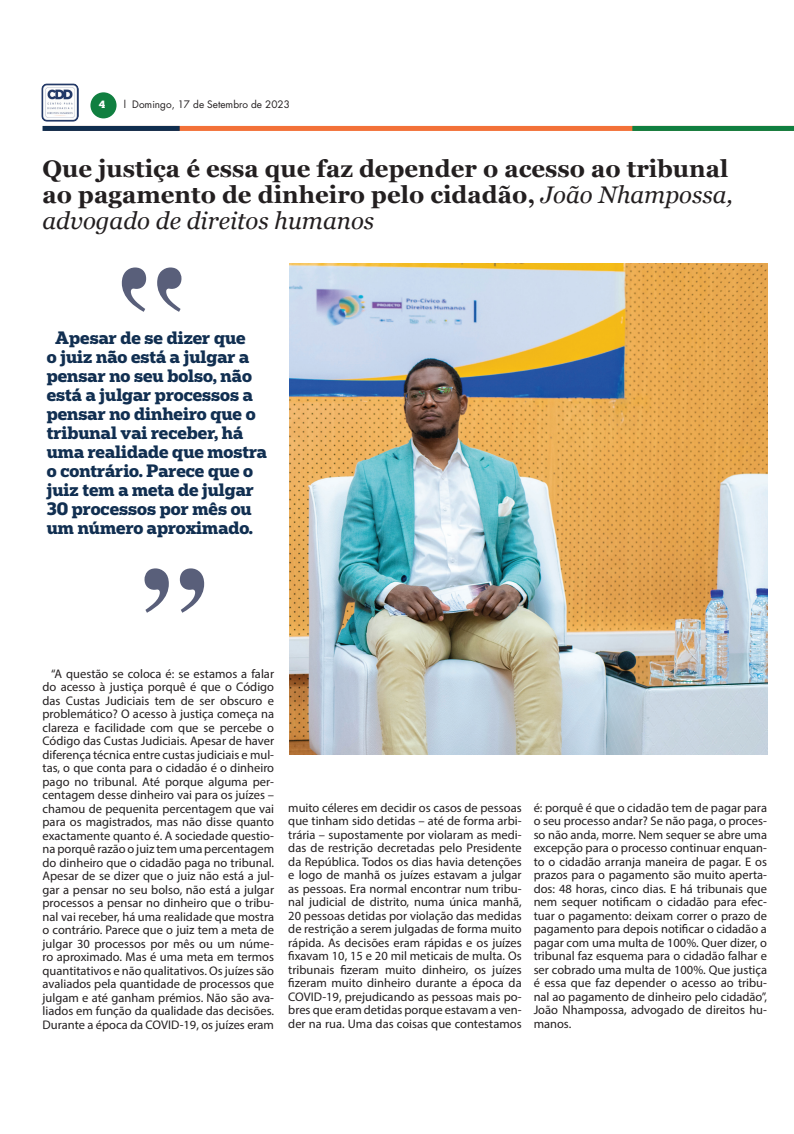
<style>
.page{position:relative;width:794px;height:1134px;background:#fff}
.page>*{position:absolute;margin:0;border:0;box-sizing:border-box;transform-origin:0 0}
.t1{font:700 24px/26px "Georgia";color:#231f20}
.t2{font:700 17px/19px "Popular";color:#112f51}
.t3{font:12.5px/13.5px "Myriad Pro";color:#231f20;text-align:justify}
.t4{font:10px "Futura LT";color:#231f20}
.t5{font:700 10px "Popular";color:#fff}
.s1{font-weight:400;font-style:italic}
</style>
<div class="page">
<div style="left:45px;top:126px;width:749px;height:5px;background:#f37138"></div>
<div style="left:632px;top:126px;width:162px;height:5px;background:#107f40"></div>
<div style="left:43px;top:126px;width:137px;height:5px;background:#102e4f"></div>
<div style="left:90px;top:92px;width:27px;height:26px;background:#107f40;border-radius:50%"></div>
<img style="left:41px;top:84px;width:38px;height:37px">
<img style="left:289px;top:263px;width:478px;height:491px">
<svg style="left:144px;top:568px;width:60px;height:45px"></svg>
<svg style="left:122px;top:267px;width:59px;height:45px"></svg>
<p class="t5" style="left:99px;top:98px;width:8px">4</p>
<p class="t4" style="left:124px;top:98px;width:167px">l Domingo, 17 de Setembro de 2023</p>
<h1 class="t1" style="left:43px;top:154px;width:692px">Que justiça é essa que faz depender o acesso ao tribunal ao pagamento de dinheiro pelo cidadão, <span class="s1">João Nhampossa, advogado de direitos humanos</span></h1>
<p class="t2" style="left:47px;top:328px;width:222px;text-indent:8px">Apesar de se dizer que<br>o juiz não está a julgar a pensar no seu bolso, não está a julgar processos a pensar no dinheiro que o tribunal vai receber, há uma realidade que mostra o contrário. Parece que o juiz tem a meta de julgar<br>30 processos por mês ou um número aproximado.</p>
<p class="t3" style="left:43px;top:667px;width:233px;text-indent:9px">“A questão se coloca é: se estamos a falar do acesso à justiça porquê é que o Código das Custas Judiciais tem de ser obscuro e problemático? O acesso à justiça começa na clareza e facilidade com que se percebe o Código das Custas Judiciais. Apesar de haver diferença técnica entre custas judiciais e mul&shy;tas, o que conta para o cidadão é o dinheiro pago no tribunal. Até porque alguma per&shy;centagem desse dinheiro vai para os juízes – chamou de pequenita percentagem que vai para os magistrados, mas não disse quanto exactamente quanto é. A sociedade questio&shy;na porquê razão o juiz tem uma percentagem do dinheiro que o cidadão paga no tribunal.<br>Apesar de se dizer que o juiz não está a jul&shy;gar a pensar no seu bolso, não está a julgar processos a pensar no dinheiro que o tribu&shy;nal vai receber, há uma realidade que mostra o contrário. Parece que o juiz tem a meta de julgar 30 processos por mês ou um núme&shy;ro aproximado. Mas é uma meta em termos quantitativos e não qualitativos. Os juízes são avaliados pela quantidade de processos que julgam e até ganham prémios. Não são ava&shy;liados em função da qualidade das decisões.<br>Durante a época da COVID-19, os juízes eram</p>
<p class="t3" style="left:288px;top:800px;width:235px">muito céleres em decidir os casos de pessoas que tinham sido detidas – até de forma arbi&shy;trária – supostamente por violaram as medi&shy;das de restrição decretadas pelo Presidente da República. Todos os dias havia detenções e logo de manhã os juízes estavam a julgar as pessoas. Era normal encontrar num tribu&shy;nal judicial de distrito, numa única manhã, 20 pessoas detidas por violação das medidas de restrição a serem julgadas de forma muito rápida. As decisões eram rápidas e os juízes fixavam 10, 15 e 20 mil meticais de multa. Os tribunais fizeram muito dinheiro, os juízes fizeram muito dinheiro durante a época da COVID-19, prejudicando as pessoas mais po&shy;bres que eram detidas porque estavam a ven&shy;der na rua. Uma das coisas que contestamos</p>
<p class="t3" style="left:533px;top:800px;width:235px">é: porquê é que o cidadão tem de pagar para o seu processo andar? Se não paga, o proces&shy;so não anda, morre. Nem sequer se abre uma excepção para o processo continuar enquan&shy;to o cidadão arranja maneira de pagar. E os prazos para o pagamento são muito aperta&shy;dos: 48 horas, cinco dias. E há tribunais que nem sequer notificam o cidadão para efec&shy;tuar o pagamento: deixam correr o prazo de pagamento para depois notificar o cidadão a pagar com uma multa de 100%. Quer dizer, o tribunal faz esquema para o cidadão falhar e ser cobrado uma multa de 100%. Que justiça é essa que faz depender o acesso ao tribu&shy;nal ao pagamento de dinheiro pelo cidadão”, João Nhampossa, advogado de direitos hu&shy;manos.</p>
</div>
